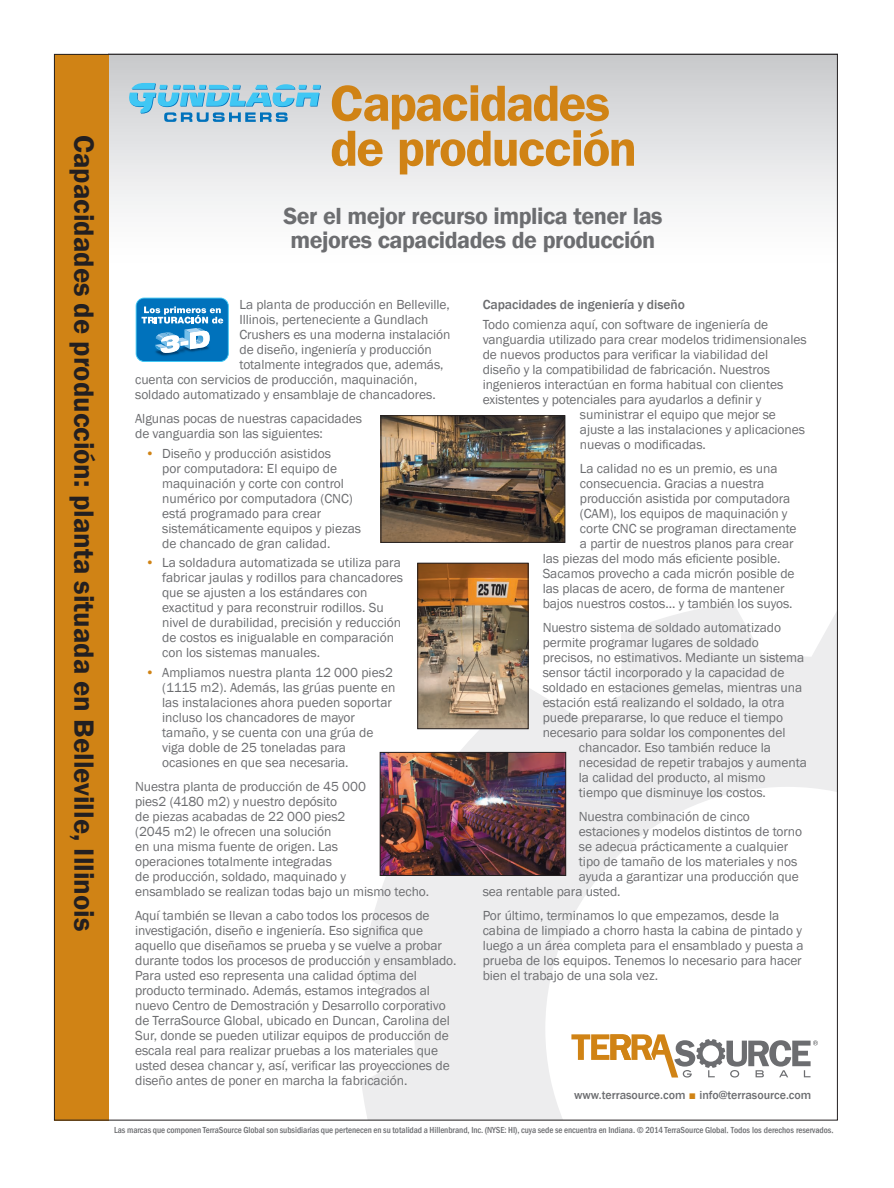
<style>
.page{position:relative;width:894px;height:1188px;background:#fff}
.page>*{position:absolute;margin:0;border:0;box-sizing:border-box;transform-origin:0 0}
.t1{font:51px/45px "Franklin Gothic 01 Demi";letter-spacing:-.025em;color:#d08315}
.t2{font:600 28.5px "Franklin Gothic";color:#231f20}
.t3{font:600 24px/24px "Franklin Gothic";letter-spacing:-.02em;color:#6c6d70}
.t4{font:13.5px/15px "Franklin Gothic";letter-spacing:-.005em;color:#6c6d70}
.t5{font:500 13.5px "Franklin Gothic";letter-spacing:-.005em;color:#6c6d70}
.t6{font:500 12px "Franklin Gothic";color:#6d6e71}
.t7{font:500 condensed 9px "Franklin Gothic";letter-spacing:-.005em;color:#6c6d70}
.s1{color:#d08315}
.s2{font-family:"Franklin Gothic 02 Med Cnd";font-weight:400;font-stretch:normal}
</style>
<div class="page">
<div style="left:108px;top:54px;width:729px;height:216px;background:linear-gradient(to bottom,#cacbce,#fff)"></div>
<svg style="left:361px;top:603px;width:474px;height:515px"></svg>
<div style="left:54px;top:54px;width:54px;height:1066px;background:#d08315"></div>
<svg style="left:129px;top:83px;width:192px;height:39px;background:#8ec5dd"></svg>
<img style="left:419px;top:565px;width:107px;height:162px">
<div style="left:417px;top:563px;width:111px;height:166px;border:1px solid #231f20"></div>
<svg style="left:136px;top:298px;width:93px;height:64px;background:#3a93cb"></svg>
<img style="left:382px;top:417px;width:181px;height:124px">
<div style="left:380px;top:415px;width:185px;height:128px;border:1px solid #231f20"></div>
<img style="left:381px;top:754px;width:183px;height:120px">
<div style="left:379px;top:752px;width:187px;height:124px;border:1px solid #231f20"></div>
<svg style="left:571px;top:1034px;width:246px;height:44px"></svg>
<h2 class="t2" style="left:102px;top:135px;width:798px;rotate:90deg">Capacidades de producción: planta situada en Belleville, Illinois</h2>
<h1 class="t1" style="left:330px;top:79px;width:307px">Capacidades de producción</h1>
<h3 class="t3" style="left:283px;top:204px;width:380px">Ser el mejor recurso implica tener las mejores capacidades de producción</h3>
<p class="t4" style="left:239px;top:298px;width:212px">La planta de producción en Belleville,</p>
<p class="t4" style="left:239px;top:313px;width:190px">Illinois, perteneciente a Gundlach</p>
<p class="t4" style="left:239px;top:328px;width:212px">Crushers es una moderna instalación</p>
<p class="t4" style="left:239px;top:343px;width:194px">de diseño, ingeniería y producción</p>
<p class="t4" style="left:239px;top:358px;width:206px">totalmente integrados que, además,</p>
<p class="t4" style="left:135px;top:373px;width:284px">cuenta con servicios de producción, maquinación,</p>
<p class="t4" style="left:135px;top:388px;width:302px">soldado automatizado y ensamblaje de chancadores.</p>
<p class="t4" style="left:135px;top:412px;width:228px">Algunas pocas de nuestras capacidades de vanguardia son las siguientes:</p>
<p class="t4" style="left:162px;top:446px;width:200px;text-indent:-16px"><span class="s1">•</span> Diseño y producción asistidos<br>por computadora: El equipo de maquinación y corte con control numérico por computadora (CNC) está programado para crear sistemáticamente equipos y piezas de chancado de gran calidad.</p>
<p class="t4" style="left:162px;top:556px;width:242px;text-indent:-16px"><span class="s1">•</span> La soldadura automatizada se utiliza para fabricar jaulas y rodillos para chancadores que se ajusten a los estándares con exactitud y para reconstruir rodillos. Su nivel de durabilidad, precisión y reducción de costos es inigualable en comparación con los sistemas manuales.</p>
<p class="t4" style="left:162px;top:665px;width:235px;text-indent:-16px"><span class="s1">•</span> Ampliamos nuestra planta 12 000 pies2 (1115 m2). Además, las grúas puente en las instalaciones ahora pueden soportar incluso los chancadores de mayor tamaño, y se cuenta con una grúa de viga doble de 25 toneladas para ocasiones en que sea necesaria.</p>
<p class="t4" style="left:135px;top:779px;width:295px">Nuestra planta de producción de 45 000<br>pies2 (4180 m2) y nuestro depósito<br>de piezas acabadas de 22 000 pies2<br>(2045 m2) le ofrecen una solución<br>en una misma fuente de origen. Las<br>operaciones totalmente integradas<br>de producción, soldado, maquinado y<br>ensamblado se realizan todas bajo un mismo techo.</p>
<p class="t4" style="left:135px;top:908px;width:323px">Aquí también se llevan a cabo todos los procesos de investigación, diseño e ingeniería. Eso significa que aquello que diseñamos se prueba y se vuelve a probar durante todos los procesos de producción y ensamblado.<br>Para usted eso representa una calidad óptima del producto terminado. Además, estamos integrados al nuevo Centro de Demostración y Desarrollo corporativo de TerraSource Global, ubicado en Duncan, Carolina del Sur, donde se pueden utilizar equipos de producción de escala real para realizar pruebas a los materiales que usted desea chancar y, así, verificar las proyecciones de diseño antes de poner en marcha la fabricación.</p>
<p class="t5" style="left:482px;top:297px;width:204px">Capacidades de ingeniería y diseño</p>
<p class="t4" style="left:482px;top:317px;width:287px">Todo comienza aquí, con software de ingeniería de</p>
<p class="t4" style="left:482px;top:332px;width:325px">vanguardia utilizado para crear modelos tridimensionales</p>
<p class="t4" style="left:482px;top:347px;width:287px">de nuevos productos para verificar la viabilidad del</p>
<p class="t4" style="left:482px;top:362px;width:289px">diseño y la compatibilidad de fabricación. Nuestros</p>
<p class="t4" style="left:482px;top:377px;width:302px">ingenieros interactúan en forma habitual con clientes</p>
<p class="t4" style="left:482px;top:392px;width:280px">existentes y potenciales para ayudarlos a definir y</p>
<p class="t4" style="left:579px;top:407px;width:197px">suministrar el equipo que mejor se</p>
<p class="t4" style="left:579px;top:422px;width:226px">ajuste a las instalaciones y aplicaciones</p>
<p class="t4" style="left:579px;top:437px;width:127px">nuevas o modificadas.</p>
<p class="t4" style="left:579px;top:461px;width:199px">La calidad no es un premio, es una</p>
<p class="t4" style="left:579px;top:476px;width:186px">consecuencia. Gracias a nuestra</p>
<p class="t4" style="left:579px;top:491px;width:212px">producción asistida por computadora</p>
<p class="t4" style="left:579px;top:506px;width:209px">(CAM), los equipos de maquinación y</p>
<p class="t4" style="left:579px;top:521px;width:218px">corte CNC se programan directamente</p>
<p class="t4" style="left:579px;top:536px;width:215px">a partir de nuestros planos para crear</p>
<p class="t4" style="left:542px;top:551px;width:239px">las piezas del modo más eficiente posible.</p>
<p class="t4" style="left:542px;top:566px;width:253px">Sacamos provecho a cada micrón posible de</p>
<p class="t4" style="left:542px;top:581px;width:243px">las placas de acero, de forma de mantener</p>
<p class="t4" style="left:542px;top:596px;width:251px">bajos nuestros costos... y también los suyos.</p>
<p class="t4" style="left:542px;top:620px;width:240px">Nuestro sistema de soldado automatizado</p>
<p class="t4" style="left:542px;top:635px;width:217px">permite programar lugares de soldado</p>
<p class="t4" style="left:542px;top:650px;width:263px">precisos, no estimativos. Mediante un sistema</p>
<p class="t4" style="left:542px;top:665px;width:243px">sensor táctil incorporado y la capacidad de</p>
<p class="t4" style="left:542px;top:680px;width:261px">soldado en estaciones gemelas, mientras una</p>
<p class="t4" style="left:542px;top:695px;width:243px">estación está realizando el soldado, la otra</p>
<p class="t4" style="left:542px;top:710px;width:242px">puede prepararse, lo que reduce el tiempo</p>
<p class="t4" style="left:542px;top:725px;width:244px">necesario para soldar los componentes del</p>
<p class="t4" style="left:578px;top:740px;width:193px">chancador. Eso también reduce la</p>
<p class="t4" style="left:578px;top:755px;width:229px">necesidad de repetir trabajos y aumenta</p>
<p class="t4" style="left:578px;top:770px;width:188px">la calidad del producto, al mismo</p>
<p class="t4" style="left:578px;top:785px;width:188px">tiempo que disminuye los costos.</p>
<p class="t4" style="left:578px;top:809px;width:172px">Nuestra combinación de cinco</p>
<p class="t4" style="left:578px;top:824px;width:225px">estaciones y modelos distintos de torno</p>
<p class="t4" style="left:578px;top:839px;width:211px">se adecua prácticamente a cualquier</p>
<p class="t4" style="left:578px;top:854px;width:220px">tipo de tamaño de los materiales y nos</p>
<p class="t4" style="left:578px;top:869px;width:221px">ayuda a garantizar una producción que</p>
<p class="t4" style="left:482px;top:884px;width:139px">sea rentable para usted.</p>
<p class="t4" style="left:482px;top:908px;width:322px">Por último, terminamos lo que empezamos, desde la cabina de limpiado a chorro hasta la cabina de pintado y luego a un área completa para el ensamblado y puesta a prueba de los equipos. Tenemos lo necesario para hacer bien el trabajo de una sola vez.</p>
<p class="t6" style="left:573px;top:1087px;width:239px">www.terrasource.com <span class="s1">■</span> info@terrasource.com</p>
<p class="t7" style="left:114px;top:1124px;width:720px">Las marcas que componen TerraSource Global son subsidiarias que pertenecen en su totalidad a Hillenbrand, Inc. (NYSE: HI), cuya sede se encuentra en Indiana. © 2014 TerraSource <span class="s2">Global. Todos los derechos reservados.</span></p>
</div>
